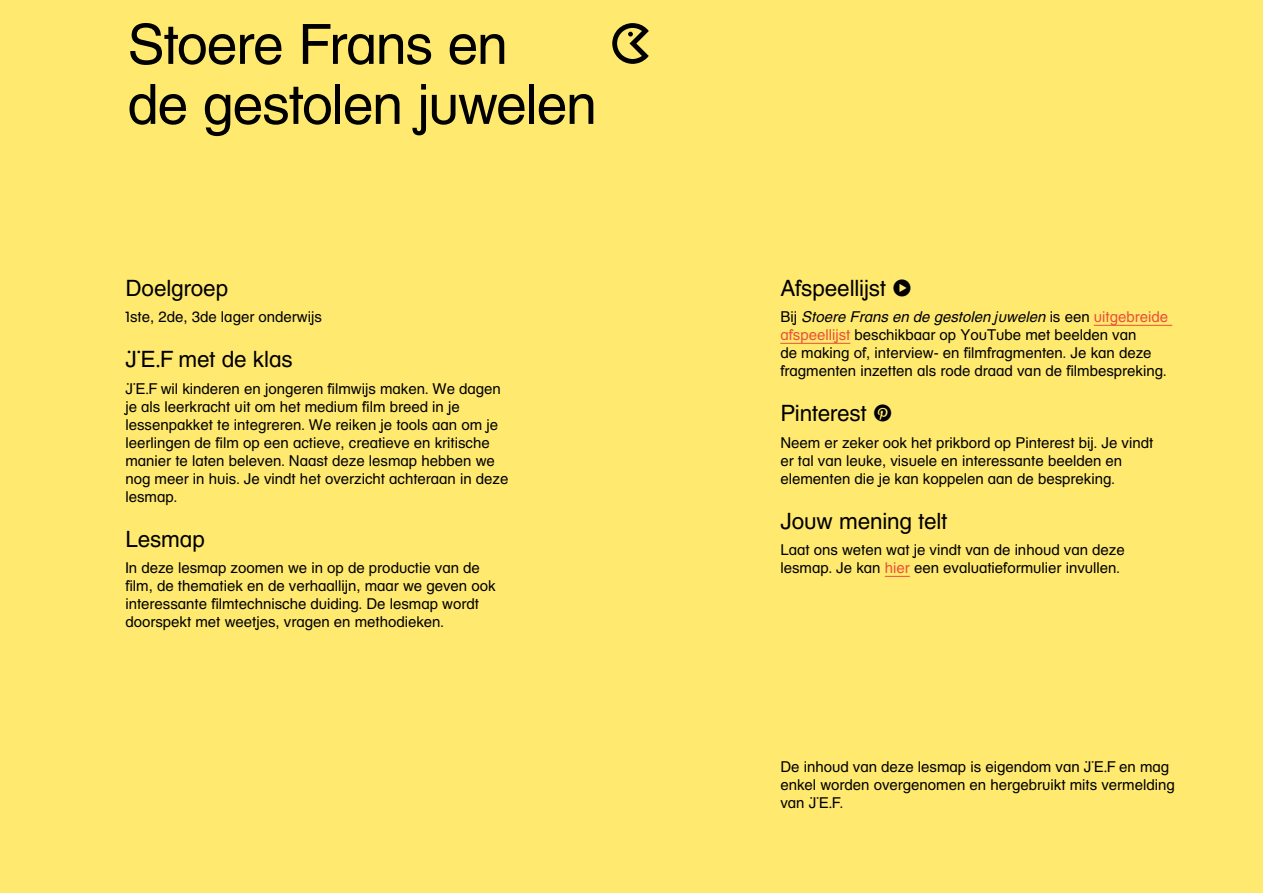
<style>
.page{position:relative;width:1263px;height:893px;background:#ffea6f}
.page>*{position:absolute;margin:0;border:0;box-sizing:border-box;transform-origin:0 0}
.t1{font:55.5px/60px "JEF";letter-spacing:-.025em;color:#000}
.t2{font:22.5px "JEF";letter-spacing:-.005em;color:#000}
.t3{font:15px/18px "JEF";color:#000}
.s1{font-style:italic}
.s2{color:#ea503a}
</style>
<div class="page">
<hr style="left:1094px;top:325px;width:78px;height:1px;background:#ea503a">
<hr style="left:780px;top:343px;width:70px;height:1px;background:#ea503a">
<svg style="left:885px;top:576px;width:25px;height:1px"></svg>
<h1 class="t1" style="left:128px;top:14px;width:471px">Stoere Frans en<br>de gestolen juwelen</h1>
<h2 class="t2" style="left:125px;top:274px;width:104px">Doelgroep</h2>
<p class="t3" style="left:125px;top:308px;width:198px">1ste, 2de, 3de lager onderwijs</p>
<h2 class="t2" style="left:125px;top:346px;width:169px">JEF met de klas</h2>
<p class="t3" style="left:125px;top:379px;width:384px">JEF wil kinderen en jongeren filmwijs maken. We dagen je als leerkracht uit om het medium film breed in je lessenpakket te integreren. We reiken je tools aan om je leerlingen de film op een actieve, creatieve en kritische manier te laten beleven. Naast deze lesmap hebben we nog meer in huis. Je vindt het overzicht achteraan in deze lesmap.</p>
<h2 class="t2" style="left:125px;top:525px;width:81px">Lesmap</h2>
<p class="t3" style="left:125px;top:559px;width:372px">In deze lesmap zoomen we in op de productie van de film, de thematiek en de verhaallijn, maar we geven ook interessante filmtechnische duiding. De lesmap wordt doorspekt met weetjes, vragen en methodieken.</p>
<h2 class="t2" style="left:780px;top:274px;width:107px">Afspeellijst</h2>
<p class="t3" style="left:780px;top:308px;width:389px">Bij <span class="s1">Stoere Frans en de gestolen juwelen</span> is een <span class="s2">uitgebreide afspeellijst</span> beschikbaar op YouTube met beelden van<br>de making of, interview- en filmfragmenten. Je kan deze fragmenten inzetten als rode draad van de filmbespreking.</p>
<h2 class="t2" style="left:780px;top:400px;width:88px">Pinterest</h2>
<p class="t3" style="left:780px;top:433px;width:374px">Neem er zeker ook het prikbord op Pinterest bij. Je vindt er tal van leuke, visuele en interessante beelden en elementen die je kan koppelen aan de bespreking.</p>
<h2 class="t2" style="left:780px;top:507px;width:169px">Jouw mening telt</h2>
<p class="t3" style="left:780px;top:541px;width:346px">Laat ons weten wat je vindt van de inhoud van deze lesmap. Je kan <span class="s2">hier</span> een evaluatieformulier invullen.</p>
<p class="t3" style="left:780px;top:757px;width:396px">De inhoud van deze lesmap is eigendom van JEF en mag enkel worden overgenomen en hergebruikt mits vermelding van JEF.</p>
</div>
